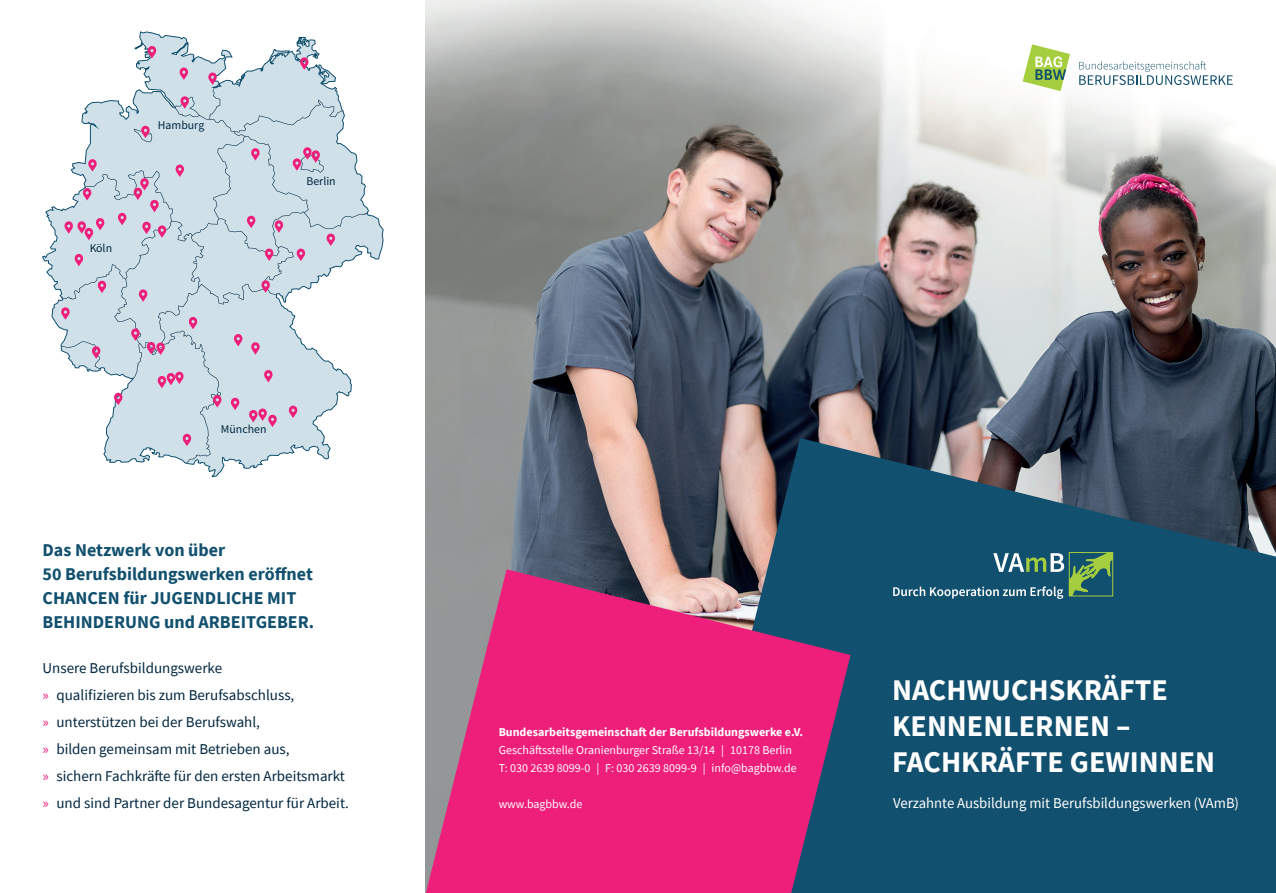
<style>
.page{position:relative;width:1276px;height:893px;background:#fff}
.page>*{position:absolute;margin:0;border:0;box-sizing:border-box;transform-origin:0 0}
.t1{font:700 30px/36px "Source Sans Pro";color:#fff}
.t2{font:700 18px/24px "Source Sans Pro";color:#11506e}
.t3{font:15px/27px "Source Sans Pro";color:#00263f}
.t4{font:15px "Source Sans Pro";color:#fff}
.t5{font:12px/18px "Source Sans Pro";color:#fff}
.t6{font:700 12px "Source Sans Pro";color:#fff}
.t7{font:11.85px "Source Sans Pro";color:#00263f}
.s1{color:#ee1e7b}
</style>
<div class="page">
<img style="left:425px;top:0;width:851px;height:893px">
<svg style="left:686px;top:438px;width:590px;height:455px;background:#1f526c"></svg>
<svg style="left:1022px;top:44px;width:48px;height:47px"></svg>
<svg style="left:1079px;top:61px;width:153px;height:24px"></svg>
<svg style="left:42px;top:31px;width:342px;height:446px"></svg>
<svg style="left:62px;top:88px;width:305px;height:290px;fill:#cfe0e9"></svg>
<svg style="left:221px;top:49px;width:12px;height:9px"></svg>
<svg style="left:230px;top:398px;width:10px;height:12px"></svg>
<svg style="left:264px;top:370px;width:9px;height:12px"></svg>
<svg style="left:251px;top:342px;width:9px;height:13px"></svg>
<svg style="left:233px;top:334px;width:10px;height:12px"></svg>
<svg style="left:261px;top:280px;width:9px;height:13px"></svg>
<svg style="left:234px;top:100px;width:133px;height:161px;background:#ced8e3"></svg>
<svg style="left:188px;top:317px;width:10px;height:12px"></svg>
<svg style="left:131px;top:328px;width:9px;height:13px"></svg>
<svg style="left:61px;top:341px;width:40px;height:29px"></svg>
<svg style="left:61px;top:307px;width:9px;height:13px"></svg>
<svg style="left:97px;top:281px;width:10px;height:12px"></svg>
<svg style="left:74px;top:254px;width:10px;height:12px"></svg>
<svg style="left:64px;top:218px;width:41px;height:22px"></svg>
<svg style="left:82px;top:188px;width:10px;height:13px"></svg>
<svg style="left:88px;top:159px;width:9px;height:13px"></svg>
<svg style="left:134px;top:126px;width:18px;height:16px"></svg>
<svg style="left:180px;top:96px;width:9px;height:13px"></svg>
<svg style="left:179px;top:68px;width:9px;height:12px"></svg>
<svg style="left:147px;top:46px;width:10px;height:12px"></svg>
<svg style="left:208px;top:73px;width:9px;height:12px"></svg>
<svg style="left:295px;top:36px;width:41px;height:48px"></svg>
<svg style="left:117px;top:213px;width:10px;height:12px"></svg>
<svg style="left:142px;top:222px;width:9px;height:12px"></svg>
<svg style="left:157px;top:225px;width:10px;height:13px"></svg>
<svg style="left:133px;top:178px;width:26px;height:34px"></svg>
<svg style="left:175px;top:165px;width:9px;height:12px"></svg>
<svg style="left:138px;top:289px;width:10px;height:13px"></svg>
<svg style="left:114px;top:393px;width:9px;height:12px"></svg>
<svg style="left:288px;top:406px;width:10px;height:12px"></svg>
<svg style="left:249px;top:408px;width:28px;height:19px"></svg>
<svg style="left:146px;top:342px;width:76px;height:121px;background:#ccd3e0"></svg>
<svg style="left:426px;top:569px;width:424px;height:324px;background:#c9347c"></svg>
<div style="left:1068px;top:552px;width:45px;height:44px;border:1px solid #a5ce3f"></div>
<svg style="left:893px;top:552px;width:219px;height:47px;background:#356c77"></svg>
<p class="t7" style="left:90px;top:241px;width:24px">Köln</p>
<p class="t7" style="left:158px;top:117px;width:48px">Hamburg</p>
<p class="t7" style="left:306px;top:173px;width:31px">Berlin</p>
<p class="t7" style="left:221px;top:421px;width:47px">München</p>
<p class="t2" style="left:43px;top:538px;width:273px">Das Netzwerk von über<br>50 Berufsbildungswerken eröffnet<br>CHANCEN für JUGEND LICHE MIT<br>BEHINDERUNG und ARBEITGEBER.</p>
<p class="t3" style="left:43px;top:654px;width:308px">Unsere Berufsbildungswerke<br><span class="s1">»</span> qualifizieren bis zum Berufsabschluss,<br><span class="s1">»</span> unterstützen bei der Berufswahl,<br><span class="s1">»</span> bilden gemeinsam mit Betrieben aus,<br><span class="s1">»</span> sichern Fachkräfte für den ersten Arbeitsmarkt <span class="s1">»</span> und sind Partner der Bundesagentur für Arbeit.</p>
<p class="t6" style="left:499px;top:724px;width:306px">Bundesarbeitsgemeinschaft der Berufsbildungswerke e.V.</p>
<p class="t5" style="left:499px;top:741px;width:299px">Geschäftsstelle Oranienburger Straße 13/14 | 10178 Berlin<br>T: 030 2639 8099-0 | F: 030 2639 8099-9 | info@bagbbw.de</p>
<p class="t5" style="left:499px;top:795px;width:85px">www.bagbbw.de</p>
<h1 class="t1" style="left:892px;top:671px;width:325px">NACHWUCHSKRÄFTE<br>KENNENLERNEN –<br>FACHKRÄFTE GEWINNEN</h1>
<p class="t4" style="left:893px;top:793px;width:347px">Verzahnte Ausbildung mit Berufsbildungswerken (VAmB)</p>
</div>
